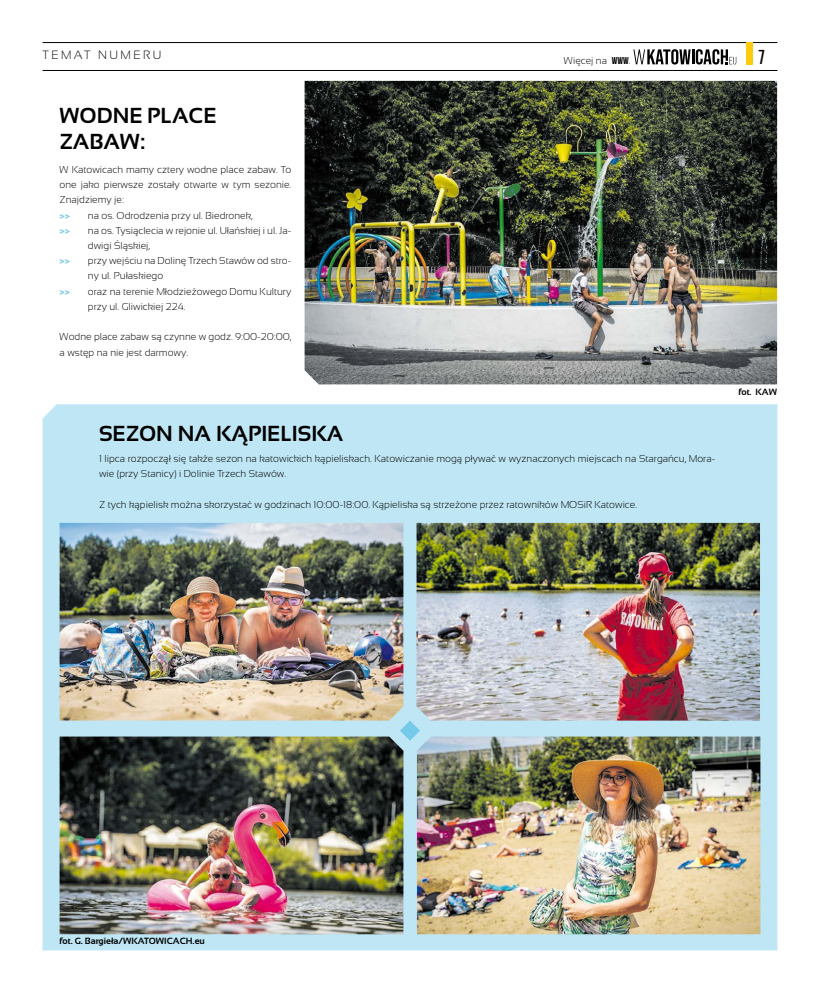
<style>
.page{position:relative;width:820px;height:993px;background:#fff}
.page>*{position:absolute;margin:0;border:0;box-sizing:border-box;transform-origin:0 0}
.t1{font:700 21.7px/26px "Sansation";color:#000}
.t2{font:17px "Oswald";color:#000}
.t3{font:300 12px "Sansation";color:#000}
.t4{font:300 10px/15.2px "Sansation";color:#000}
.t5{font:700 10px "Sansation";color:#74cae8}
.t6{font:700 9px "Sansation";color:#000}
.s1{font-family:"Bebas Neue";font-weight:400}
</style>
<div class="page">
<hr style="left:43px;top:42px;width:734px;height:1px;background:#000">
<svg style="left:633px;top:49px;width:103px;height:15px"></svg>
<hr style="left:43px;top:70px;width:734px;height:1px;background:#000">
<div style="left:746px;top:43px;width:6px;height:22px;background:#fecc0b"></div>
<div style="left:43px;top:404px;width:734px;height:546px;background:#bee6f4"></div>
<img style="left:304px;top:81px;width:472px;height:303px">
<img style="left:416px;top:522px;width:343px;height:198px">
<img style="left:60px;top:522px;width:343px;height:198px">
<img style="left:417px;top:736px;width:343px;height:197px">
<img style="left:60px;top:736px;width:343px;height:197px">
<svg style="left:400px;top:720px;width:20px;height:20px"></svg>
<p class="t3" style="left:43px;top:48px;width:67px">Tem at numeru</p>
<h1 class="t1" style="left:60px;top:103px;width:158px">WODNE PLACE<br>ZABAW</h1>
<h1 class="t1" style="left:140px;top:129px;width:7px">:</h1>
<p class="t4" style="left:60px;top:162px;width:233px;text-align:justify">W Katowicach mamy cztery wodne place zabaw. To one jako pierwsze zostały otwarte w tym sezonie.<br>Znajdziemy je:</p>
<p class="t5" style="left:60px;top:209px;width:12px">&gt;&gt;</p>
<p class="t4" style="left:88px;top:207px;width:166px">na os. Odrodzenia przy ul. Biedronek,</p>
<p class="t5" style="left:60px;top:225px;width:12px">&gt;&gt;</p>
<p class="t4" style="left:88px;top:223px;width:205px">na os. Tysiąclecia w rejonie ul. Ułańskiej i ul. Ja&shy;dwigi Śląskiej,</p>
<p class="t5" style="left:60px;top:255px;width:12px">&gt;&gt;</p>
<p class="t4" style="left:88px;top:253px;width:205px">przy wejściu na Dolinę Trzech Stawów od stro&shy;ny ul. Pułaskiego</p>
<p class="t5" style="left:60px;top:285px;width:12px">&gt;&gt;</p>
<p class="t4" style="left:88px;top:283px;width:205px">oraz na terenie Młodzieżowego Domu Kultury przy ul. Gliwickiej 224.</p>
<p class="t4" style="left:60px;top:329px;width:233px">Wodne place zabaw są czynne w godz. 9:00-20:00, a wstęp na nie jest darmowy.</p>
<p class="t4" style="left:563px;top:53px;width:68px">Więcej na <span class="s1">WWW</span>.</p>
<h2 class="t2" style="left:758px;top:42px;width:8px">7</h2>
<p class="t6" style="left:738px;top:386px;width:40px">FOT. KAW</p>
<h1 class="t1" style="left:99px;top:420px;width:229px">SEZON NA KĄPIELISKA</h1>
<p class="t4" style="left:99px;top:451px;width:617px">1 lipca rozpoczął się także sezon na katowickich kąpieliskach. Katowiczanie mogą pływać w wyznaczonych miejscach na Stargańcu, Mora&shy;wie (przy Stanicy) i Dolinie Trzech Stawów.</p>
<p class="t4" style="left:99px;top:496px;width:539px">Z tych kąpielisk można skorzystać w godzinach 10:00-18:00. Kąpieliska są strzeżone przez ratowników MOSiR Katowice.</p>
<p class="t6" style="left:60px;top:935px;width:147px">FOT. G. BARGIEŁA/WKATOWICACH.EU</p>
</div>
